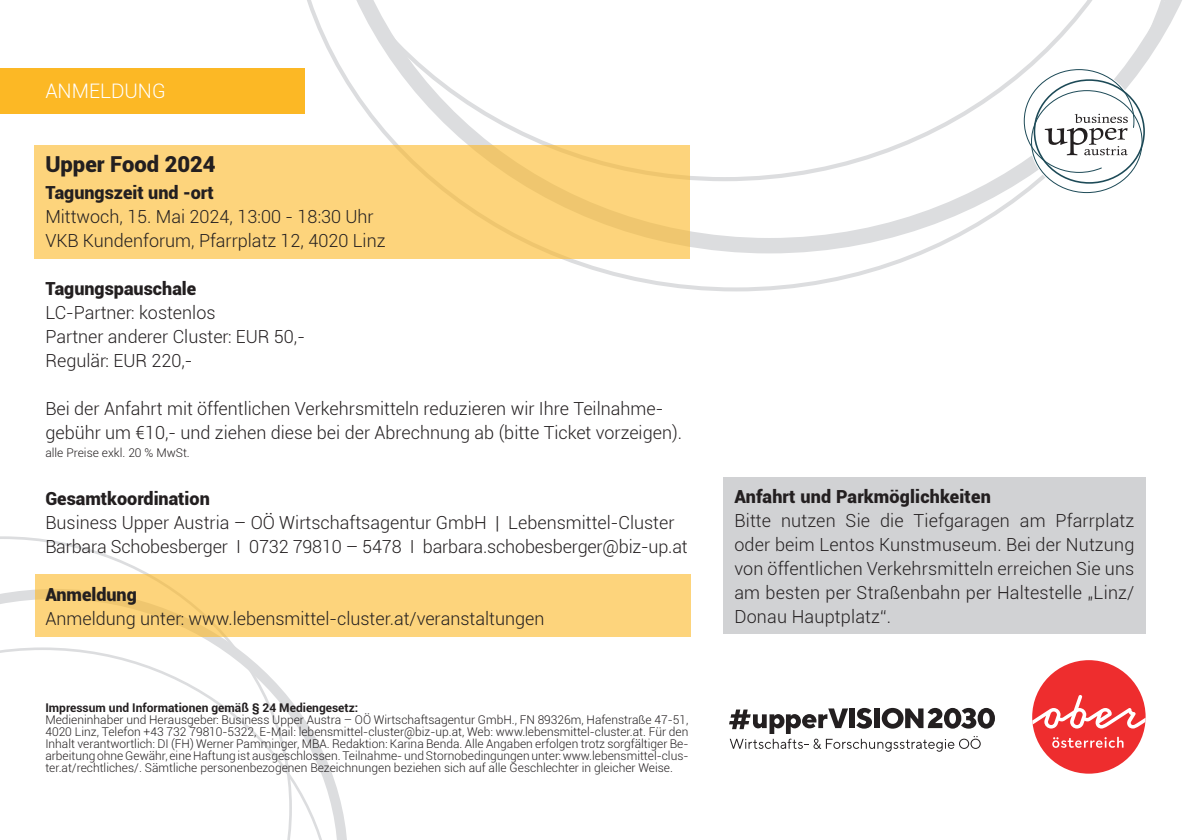
<style>
.page{position:relative;width:1191px;height:840px;background:#fff}
.page>*{position:absolute;margin:0;border:0;box-sizing:border-box;transform-origin:0 0}
.t1{font:900 22px "Roboto";color:#231f20}
.Reiter{font:300 20px "Roboto";color:#fff}
.Fließtext{font:300 18px/24px "Roboto";color:#231f20}
.Kleingedrucktes{font:300 18px/24px "Roboto";color:#231f20}
.Fließtext-2{font:900 18px "Roboto";color:#231f20}
.Kleingedrucktes-2{font:300 12px/12px "Roboto";color:#231f20;text-align:justify}
.Kleingedrucktes-3{font:700 12px "Roboto";color:#231f20}
.s1{font-weight:900}
</style>
<div class="page">
<svg style="left:292px;top:636px;width:56px;height:203px"></svg>
<svg style="left:292px;top:647px;width:42px;height:192px"></svg>
<svg style="left:0;top:536px;width:292px;height:303px"></svg>
<svg style="left:562px;top:0;width:620px;height:291px"></svg>
<svg style="left:278px;top:0;width:893px;height:181px"></svg>
<svg style="left:1031px;top:91px;width:111px;height:101px"></svg>
<svg style="left:1021px;top:67px;width:116px;height:108px"></svg>
<div style="left:35px;top:573px;width:656px;height:63px;background:#fdd47c"></div>
<div style="left:34px;top:145px;width:656px;height:114px;background:linear-gradient(to right,#fed57d,#fad179)"></div>
<hr style="left:1190px;top:588px;width:1px;height:45px;background:#fcb825">
<div style="left:0;top:68px;width:304px;height:45px;background:#fcb825"></div>
<svg style="left:729px;top:707px;width:266px;height:44px"></svg>
<div style="left:1032px;top:659px;width:113px;height:114px;background:#ee2d2e;border-radius:50%"></div>
<svg style="left:1032px;top:694px;width:113px;height:53px"></svg>
<div style="left:723px;top:477px;width:422px;height:156px;background:#d1d2d4"></div>
<p class="Reiter" style="left:45px;top:77px;width:122px">ANMELDUNG</p>
<p class="t1" style="left:45px;top:148px;width:172px">Upper Food 2024</p>
<p class="Fließtext-2" style="left:45px;top:180px;width:170px">Tagungszeit und -ort</p>
<p class="Fließtext" style="left:45px;top:204px;width:330px">Mittwoch, 15. Mai 2024, 13:00 - 18:30 Uhr</p>
<p class="Fließtext" style="left:45px;top:228px;width:342px">VKB Kundenforum, Pfarrplatz 12, 4020 Linz</p>
<p class="Fließtext-2" style="left:45px;top:276px;width:152px">Tagungspauschale</p>
<p class="Fließtext" style="left:45px;top:300px;width:172px">LC-Partner: kostenlos</p>
<p class="Fließtext" style="left:45px;top:324px;width:261px">Partner anderer Cluster: EUR 50,-</p>
<p class="Fließtext" style="left:45px;top:348px;width:149px">Regulär: EUR 220,-</p>
<p class="Kleingedrucktes" style="left:45px;top:396px;width:638px">Bei der Anfahrt mit öffentlichen Verkehrsmitteln reduzieren wir Ihre Teilnahme&shy;gebühr um €10,- und ziehen diese bei der Abrechnung ab (bitte Ticket vorzeigen).</p>
<p class="Kleingedrucktes-2" style="left:45px;top:446px;width:146px">alle Preise exkl. 20 % MwSt.</p>
<p class="Fließtext-2" style="left:45px;top:486px;width:166px">Gesamtkoordination</p>
<p class="Fließtext" style="left:45px;top:510px;width:630px">Business Upper Austria – OÖ Wirtschaftsagentur GmbH | Lebensmittel-Cluster</p>
<p class="Fließtext" style="left:45px;top:534px;width:644px">Barbara Schobesberger I 0732 79810 – 5478 I barbara.schobesberger@biz-up.at</p>
<p class="Fließtext" style="left:45px;top:582px;width:500px"><span class="s1">Anmeldung<br></span>Anmeldung unter: www.lebensmittel-cluster.at/veranstaltungen</p>
<p class="Kleingedrucktes-3" style="left:45px;top:698px;width:314px">Impressum und Informationen gemäß § 24 Mediengesetz:</p>
<p class="Kleingedrucktes-2" style="left:45px;top:712px;width:644px">Medieninhaber und Herausgeber: Business Upper Austra – OÖ Wirtschaftsagentur GmbH., FN 89326m, Hafenstraße 47-51, 4020 Linz, Telefon +43 732 79810-5322, E-Mail: lebensmittel-cluster@biz-up.at, Web: www.lebensmittel-cluster.at. Für den Inhalt verantwortlich: DI (FH) Werner Pamminger, MBA. Redaktion: Karina Benda. Alle Angaben erfolgen trotz sorgfältiger Be&shy;arbeitung ohne Gewähr, eine Haftung ist ausgeschlossen. Teilnahme- und Stornobedingungen unter: www.lebensmittel-clus&shy;ter.at/rechtliches/. Sämtliche personenbezogenen Bezeichnungen beziehen sich auf alle Geschlechter in gleicher Weise.</p>
<p class="Fließtext-2" style="left:734px;top:483px;width:258px">Anfahrt und Parkmöglichkeiten</p>
<p class="Fließtext" style="left:734px;top:507px;width:401px;text-align:justify">Bitte nutzen Sie die Tiefgaragen am Pfarrplatz oder beim Lentos Kunstmuseum. Bei der Nutzung von öffentlichen Verkehrsmitteln erreichen Sie uns am besten per Straßenbahn per Haltestelle „Linz/ Donau Hauptplatz“.</p>
</div>
